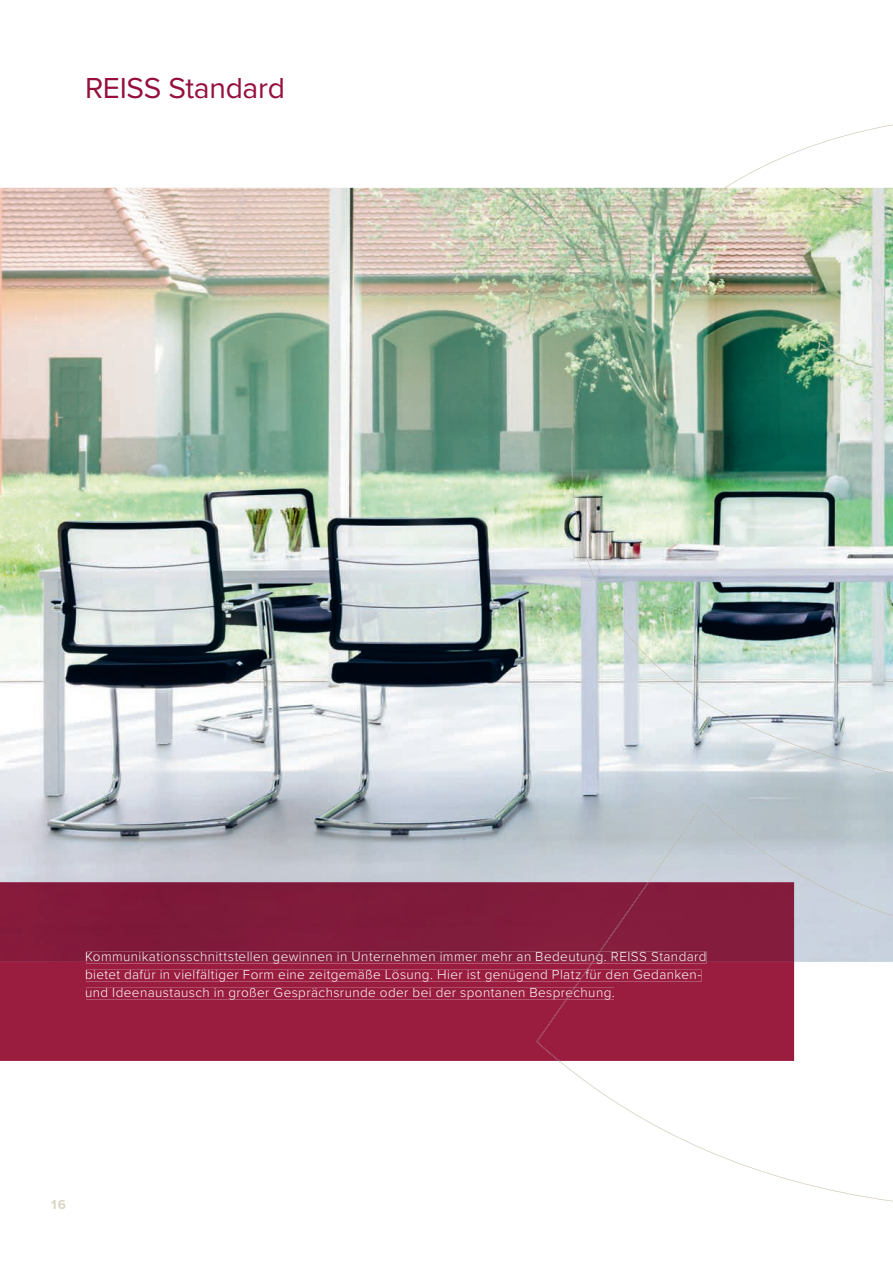
<style>
.page{position:relative;width:893px;height:1263px;background:#fff}
.page>*{position:absolute;margin:0;border:0;box-sizing:border-box;transform-origin:0 0}
.t1{font:30px "Proxima Nova";letter-spacing:-.01em;color:#95103b}
.t2{font:300 13.5px/18px "Proxima Nova";letter-spacing:.03em;color:#fff}
.t3{font:700 13.5px "Proxima Nova";color:#dcd7c9}
</style>
<div class="page">
<img style="left:0;top:188px;width:559px;height:694px">
<div style="left:0;top:962px;width:86px;height:99px;background:#9a1d40"></div>
<div style="left:0;top:882px;width:559px;height:80px;background:#801a3b"></div>
<img style="left:559px;top:124px;width:334px;height:1077px">
<img style="left:660px;top:188px;width:66px;height:52px">
<img style="left:619px;top:239px;width:43px;height:53px">
<img style="left:571px;top:291px;width:54px;height:341px">
<img style="left:624px;top:629px;width:55px;height:56px">
<img style="left:678px;top:683px;width:55px;height:157px">
<img style="left:732px;top:717px;width:115px;height:44px">
<img style="left:842px;top:760px;width:51px;height:13px">
<img style="left:648px;top:838px;width:31px;height:44px">
<img style="left:732px;top:828px;width:54px;height:39px">
<img style="left:785px;top:866px;width:108px;height:50px">
<div style="left:599px;top:882px;width:50px;height:70px;background:#841d3e"></div>
<svg style="left:86px;top:952px;width:620px;height:109px"></svg>
<h1 class="t1" style="left:85px;top:65px;width:201px">REISS Standard</h1>
<p class="t2" style="left:85px;top:946px;width:623px">Kommunikationsschnittstellen gewinnen in Unternehmen immer mehr an Bedeutung. REISS Standard bietet dafür in vielfältiger Form eine zeitgemäße Lösung. Hier ist genügend Platz für den Gedanken&shy;und Ideenaustausch in großer Gesprächsrunde oder bei der spontanen Besprechung.</p>
<p class="t3" style="left:51px;top:1194px;width:17px">16</p>
</div>
